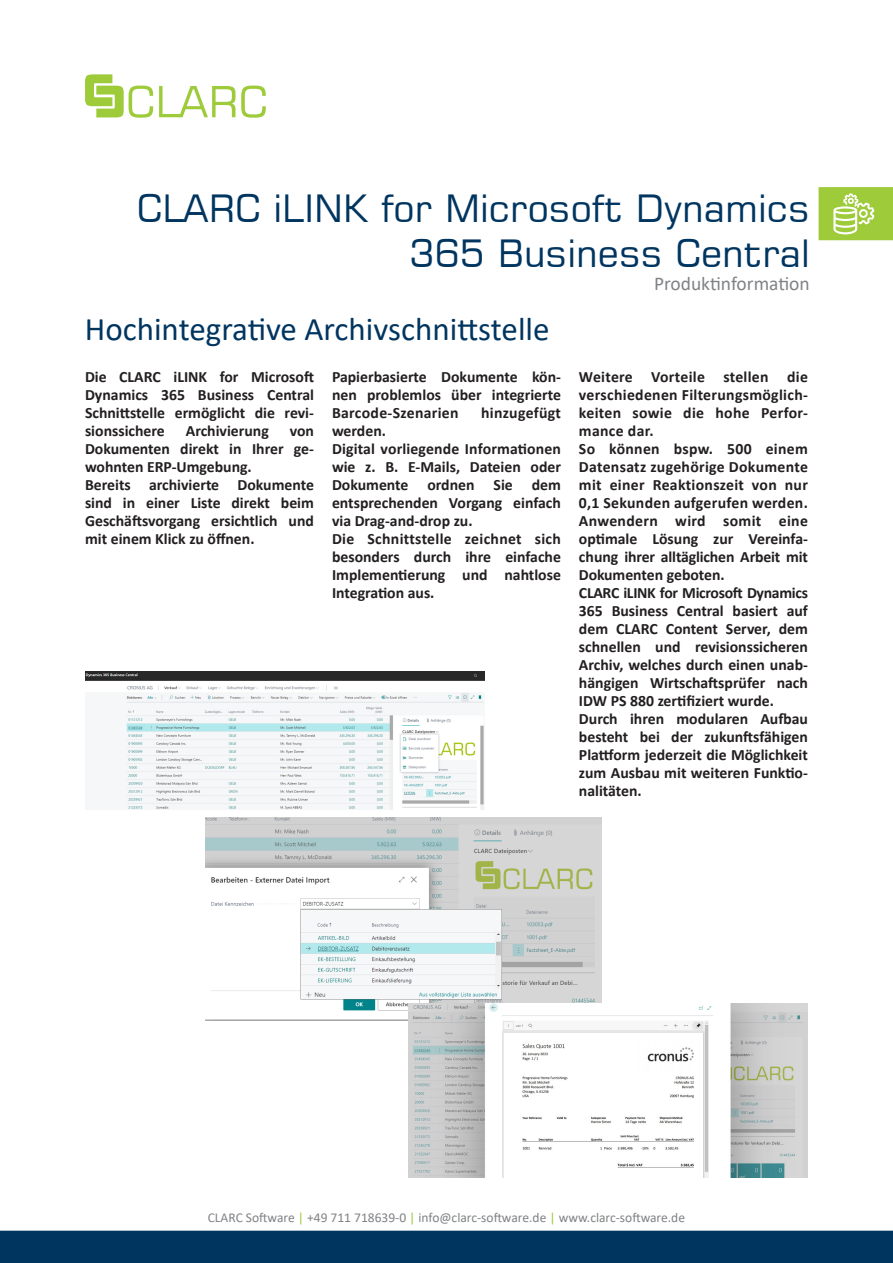
<style>
.page{position:relative;width:893px;height:1263px;background:#fff}
.page>*{position:absolute;margin:0;border:0;box-sizing:border-box;transform-origin:0 0}
.t1{font:37.5px/45px "Square 721 BT";color:#003560;text-align:right}
.t2{font:33px "Calibri";color:#003560}
.t3{font:19.5px "Calibri";color:#808285}
.Body_Text{font:700 15.75px/18px "Calibri";color:#231f20;text-align:justify}
.Body_Text-2{font:700 15.75px "Calibri";letter-spacing:.02em;color:#231f20}
.t4{font:13.5px "Calibri";color:#808285}
.s1{color:#9ecb3a}
</style>
<div class="page">
<div style="left:0;top:1231px;width:893px;height:32px;background:#003560"></div>
<svg style="left:159px;top:86px;width:76px;height:31px"></svg>
<svg style="left:241px;top:86px;width:25px;height:32px"></svg>
<svg style="left:85px;top:74px;width:68px;height:44px"></svg>
<img style="left:85px;top:672px;width:400px;height:137px">
<img style="left:206px;top:817px;width:396px;height:203px">
<svg style="left:819px;top:187px;width:74px;height:53px"></svg>
<img style="left:408px;top:1003px;width:400px;height:175px">
<p class="t1" style="left:137px;top:185px;width:674px">CLARC iLINK for Microsoft Dynamics<br>365 Business Central</p>
<p class="t3" style="left:654px;top:270px;width:157px">Produktinformation</p>
<p class="t2" style="left:85px;top:306px;width:466px">Hochintegrative Archivschnittstelle</p>
<p class="Body_Text" style="left:85px;top:367px;width:230px">Die CLARC iLINK for Microsoft Dynamics 365 Business Central Schnittstelle ermöglicht die revi&shy;sionssichere</p>
<p class="Body_Text" style="left:186px;top:421px;width:85px">Archivierung</p>
<p class="Body_Text" style="left:85px;top:421px;width:230px;text-indent:205px">von Dokumenten direkt in Ihrer ge&shy;wohnten ERP-Umgebung.</p>
<p class="Body_Text" style="left:85px;top:475px;width:230px">Bereits archivierte Dokumente sind in einer Liste direkt beim Geschäftsvorgang ersichtlich und mit einem Klick zu öffnen.</p>
<p class="Body_Text" style="left:332px;top:367px;width:230px">Papierbasierte Dokumente kön&shy;nen problemlos über integrierte Barcode-Szenarien</p>
<p class="Body_Text-2" style="left:481px;top:401px;width:81px">hinzugefügt</p>
<p class="Body_Text" style="left:332px;top:421px;width:55px">werden.</p>
<p class="Body_Text" style="left:332px;top:439px;width:230px">Digital vorliegende Informationen wie z. B. E-Mails, Dateien oder Dokumente ordnen Sie dem entsprechenden Vorgang einfach via Drag-and-drop zu.</p>
<p class="Body_Text" style="left:332px;top:529px;width:230px">Die Schnittstelle zeichnet sich besonders durch ihre einfache Implementierung und nahtlose Integration aus.</p>
<p class="Body_Text" style="left:579px;top:367px;width:230px">Weitere Vorteile stellen die verschiedenen Filterungsmöglich&shy;keiten sowie die hohe Perfor&shy;mance dar.</p>
<p class="Body_Text" style="left:579px;top:439px;width:230px">So können bspw. 500 einem Datensatz zugehörige Dokumente mit einer Reaktionszeit von nur 0,1 Sekunden aufgerufen werden.</p>
<p class="Body_Text" style="left:579px;top:511px;width:230px">Anwendern wird somit eine optimale Lösung zur Vereinfa&shy;chung ihrer alltäglichen Arbeit mit Dokumenten geboten.</p>
<p class="Body_Text" style="left:579px;top:583px;width:230px">CLARC iLINK for Microsoft Dynamics 365 Business Central basiert auf dem CLARC Content Server, dem schnellen und revisionssicheren Archiv, welches durch einen unab&shy;hängigen Wirtschaftsprüfer nach IDW PS 880 zertifiziert wurde.</p>
<p class="Body_Text" style="left:579px;top:709px;width:230px">Durch ihren modularen Aufbau besteht bei der zukunftsfähigen Plattform jederzeit die Möglichkeit zum Ausbau mit weiteren Funktio&shy;nalitäten.</p>
<p class="t4" style="left:208px;top:1208px;width:479px">CLARC Software <span class="s1">|</span> +49 711 718639-0 <span class="s1">|</span> info@clarc-software.de <span class="s1">|</span> www.clarc-software.de</p>
</div>
